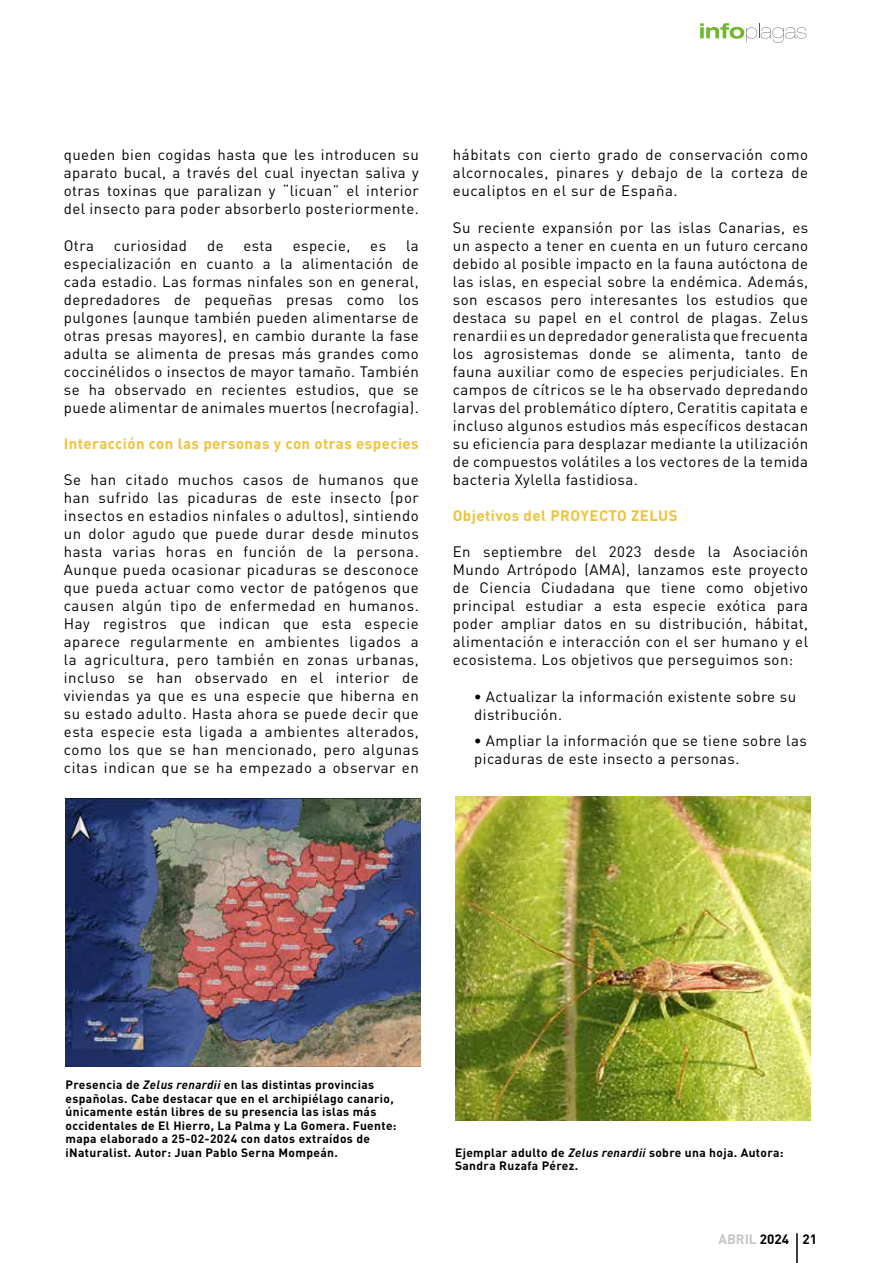
<style>
.page{position:relative;width:893px;height:1263px;background:#fff}
.page>*{position:absolute;margin:0;border:0;box-sizing:border-box;transform-origin:0 0}
.t1{font:15px/18px "DIN Pro";letter-spacing:.03em;color:#000;text-align:justify}
.t2{font:700 15px "DIN Pro";letter-spacing:.03em;color:#f0c335}
.t3{font:700 13.5px "DIN Pro";color:#000}
.t4{font:700 12px/13.5px "DIN Pro";letter-spacing:.03em;color:#000}
.s1{font-weight:700}
.s2{font-style:italic}
.s3{color:#c6c6c6}
</style>
<div class="page">
<hr style="left:796px;top:1233px;width:2px;height:30px;background:#000">
<svg style="left:700px;top:23px;width:106px;height:20px"></svg>
<img style="left:66px;top:798px;width:355px;height:268px">
<img style="left:455px;top:796px;width:355px;height:325px">
<p class="t1" style="left:64px;top:145px;width:357px">queden bien cogidas hasta que les introducen su aparato bucal, a través del cual inyectan saliva y otras toxinas que paralizan y “licuan” el interior del insecto para poder absorberlo posteriormente.</p>
<p class="t1" style="left:64px;top:236px;width:32px">Otra</p>
<p class="t1" style="left:114px;top:236px;width:75px">curiosidad</p>
<p class="t1" style="left:207px;top:236px;width:18px">de</p>
<p class="t1" style="left:243px;top:236px;width:31px">esta</p>
<p class="t1" style="left:293px;top:236px;width:59px">especie,</p>
<p class="t1" style="left:370px;top:236px;width:17px">es</p>
<p class="t1" style="left:64px;top:236px;width:357px;text-indent:342px">la especialización en cuanto a la alimentación de cada estadio. Las formas ninfales son en general, depredadores de pequeñas presas como los pulgones (aunque también pueden alimentarse de otras presas mayores), en cambio durante la fase adulta se alimenta de presas más grandes como coccinélidos o insectos de mayor tamaño. También se ha observado en recientes estudios, que se puede alimentar de animales muertos (necrofagia).</p>
<p class="t2" style="left:64px;top:433px;width:357px">Interacción con las personas y con otras especies</p>
<p class="t1" style="left:64px;top:470px;width:357px">Se han citado muchos casos de humanos que han sufrido las picaduras de este insecto (por insectos en estadios ninfales o adultos), sintiendo un dolor agudo que puede durar desde minutos hasta varias horas en función de la persona.<br>Aunque pueda ocasionar picaduras se desconoce que pueda actuar como vector de patógenos que causen algún tipo de enfermedad en humanos.<br>Hay registros que indican que esta especie aparece regularmente en ambientes ligados a la agricultura, pero también en zonas urbanas, incluso se han observado en el interior de viviendas ya que es una especie que hiberna en su estado adulto. Hasta ahora se puede decir que esta especie esta ligada a ambientes alterados, como los que se han mencionado, pero algunas citas indican que se ha empezado a observar en</p>
<p class="t1" style="left:453px;top:145px;width:357px">hábitats con cierto grado de conservación como alcornocales, pinares y debajo de la corteza de eucaliptos en el sur de España.</p>
<p class="t1" style="left:453px;top:218px;width:357px">Su reciente expansión por las islas Canarias, es un aspecto a tener en cuenta en un futuro cercano debido al posible impacto en la fauna autóctona de las islas, en especial sobre la endémica. Además, son escasos pero interesantes los estudios que destaca su papel en el control de plagas. Zelus renardii es un depredador generalista que frecuenta los agrosistemas donde se alimenta, tanto de fauna auxiliar como de especies perjudiciales. En campos de cítricos se le ha observado depredando larvas del problemático díptero, Ceratitis capitata e incluso algunos estudios más específicos destacan su eficiencia para desplazar mediante la utilización de compuestos volátiles a los vectores de la temida bacteria Xylella fastidiosa.</p>
<p class="t2" style="left:453px;top:505px;width:226px">Objetivos del PROYECTO ZELUS</p>
<p class="t1" style="left:453px;top:542px;width:357px">En septiembre del 2023 desde la Asociación Mundo Artrópodo (AMA), lanzamos este proyecto de Ciencia Ciudadana que tiene como objetivo principal estudiar a esta especie exótica para poder ampliar datos en su distribución, hábitat, alimentación e interacción con el ser humano y el ecosistema. Los objetivos que perseguimos son:</p>
<p class="t1" style="left:474px;top:686px;width:324px"><span class="s1">•</span> Actualizar la información existente sobre su distribución.</p>
<p class="t1" style="left:474px;top:731px;width:334px"><span class="s1">•</span> Ampliar la información que se tiene sobre las picaduras de este insecto a personas.</p>
<p class="t4" style="left:66px;top:1077px;width:333px">Presencia de <span class="s2">Zelus renardii</span> en las distintas provincias españolas. Cabe destacar que en el archipiélago canario, únicamente están libres de su presencia las islas más occidentales de El Hierro, La Palma y La Gomera. Fuente: mapa elaborado a 25-02-2024 con datos extraídos de iNaturalist. Autor: Juan Pablo Serna Mompeán.</p>
<p class="t4" style="left:455px;top:1145px;width:330px">Ejemplar adulto de <span class="s2">Zelus renardii</span> sobre una hoja. Autora:<br>Sandra Ruzafa Pérez.</p>
<p class="t3" style="left:718px;top:1229px;width:100px"><span class="s3">ABRIL</span> 2024 21</p>
</div>
